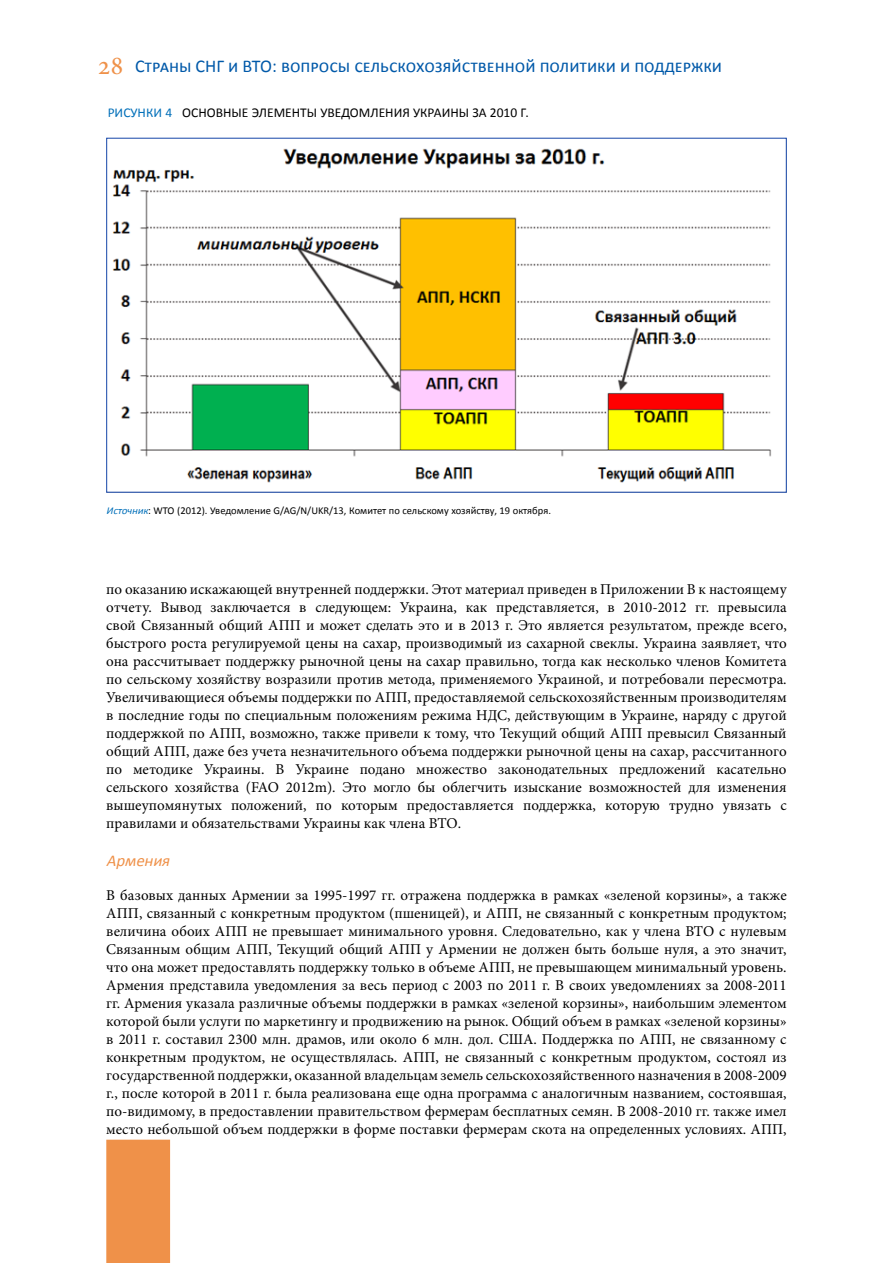
<style>
.page{position:relative;width:893px;height:1263px;background:#fff}
.page>*{position:absolute;margin:0;border:0;box-sizing:border-box;transform-origin:0 0}
.t1{font:18px "Calibri";color:#0059a9}
.t2{font:italic 16.5px "Calibri";color:#ef9149}
.t3{font:15px/18px "Minion Pro";color:#000;text-align:justify}
.t4{font:13.5px "Calibri";color:#000}
.t5{font:10.5px "Calibri";color:#000}
.s1{font-family:"Minion Pro";font-size:27px;color:#ef9149}
.s2{color:#006fb9}
.s3{font-style:italic;color:#006fb9}
</style>
<div class="page">
<div style="left:106px;top:1140px;width:64px;height:123px;background:#ef9149"></div>
<img style="left:112px;top:148px;width:660px;height:335px">
<p class="t1" style="left:98px;top:55px;width:626px"><span class="s1">28</span> Страны СНГ и ВТО: вопросы сельскохозяйственной политики и поддержки</p>
<p class="t4" style="left:108px;top:104px;width:423px"><span class="s2">Рисунки 4</span> Основные элементы уведомления Украины за 2010 г.</p>
<p class="t5" style="left:106px;top:504px;width:446px"><span class="s3">Источник</span>: WTO (2012). Уведомление G/AG/N/UKR/13, Комитет по сельскому хозяйству, 19 октября.</p>
<p class="t3" style="left:106px;top:580px;width:682px">по оказанию искажающей внутренней поддержки. Этот материал приведен в Приложении В к настоящему отчету. Вывод заключается в следующем: Украина, как представляется, в 2010-2012 гг. превысила свой Связанный общий АПП и может сделать это и в 2013 г. Это является результатом, прежде всего, быстрого роста регулируемой цены на сахар, производимый из сахарной свеклы. Украина заявляет, что она рассчитывает поддержку рыночной цены на сахар правильно, тогда как несколько членов Комитета по сельскому хозяйству возразили против метода, применяемого Украиной, и потребовали пересмотра.<br>Увеличивающиеся объемы поддержки по АПП, предоставляемой сельскохозяйственным производителям в последние годы по специальным положениям режима НДС, действующим в Украине, наряду с другой поддержкой по АПП, возможно, также привели к тому, что Текущий общий АПП превысил Связанный общий АПП, даже без учета незначительного объема поддержки рыночной цены на сахар, рассчитанного по методике Украины. В Украине подано множество законодательных предложений касательно сельского хозяйства (FAO 2012m). Это могло бы облегчить изыскание возможностей для изменения вышеупомянутых положений, по которым предоставляется поддержка, которую трудно увязать с правилами и обязательствами Украины как члена ВТО.</p>
<p class="t2" style="left:106px;top:850px;width:69px">Армения</p>
<p class="t3" style="left:106px;top:886px;width:682px">В базовых данных Армении за 1995-1997 гг. отражена поддержка в рамках «зеленой корзины», а также АПП, связанный с конкретным продуктом (пшеницей), и АПП, не связанный с конкретным продуктом; величина обоих АПП не превышает минимального уровня. Следовательно, как у члена ВТО с нулевым Связанным общим АПП, Текущий общий АПП у Армении не должен быть больше нуля, а это значит, что она может предоставлять поддержку только в объеме АПП, не превышающем минимальный уровень.<br>Армения представила уведомления за весь период с 2003 по 2011 г. В своих уведомлениях за 2008-2011 гг. Армения указала различные объемы поддержки в рамках «зеленой корзины», наибольшим элементом которой были услуги по маркетингу и продвижению на рынок. Общий объем в рамках «зеленой корзины» в 2011 г. составил 2300 млн. драмов, или около 6 млн. дол. США. Поддержка по АПП, не связанному с конкретным продуктом, не осуществлялась. АПП, не связанный с конкретным продуктом, состоял из государственной поддержки, оказанной владельцам земель сельскохозяйственного назначения в 2008-2009 г., после которой в 2011 г. была реализована еще одна программа с аналогичным названием, состоявшая, по-видимому, в предоставлении правительством фермерам бесплатных семян. В 2008-2010 гг. также имел место небольшой объем поддержки в форме поставки фермерам скота на определенных условиях. АПП,</p>
</div>
